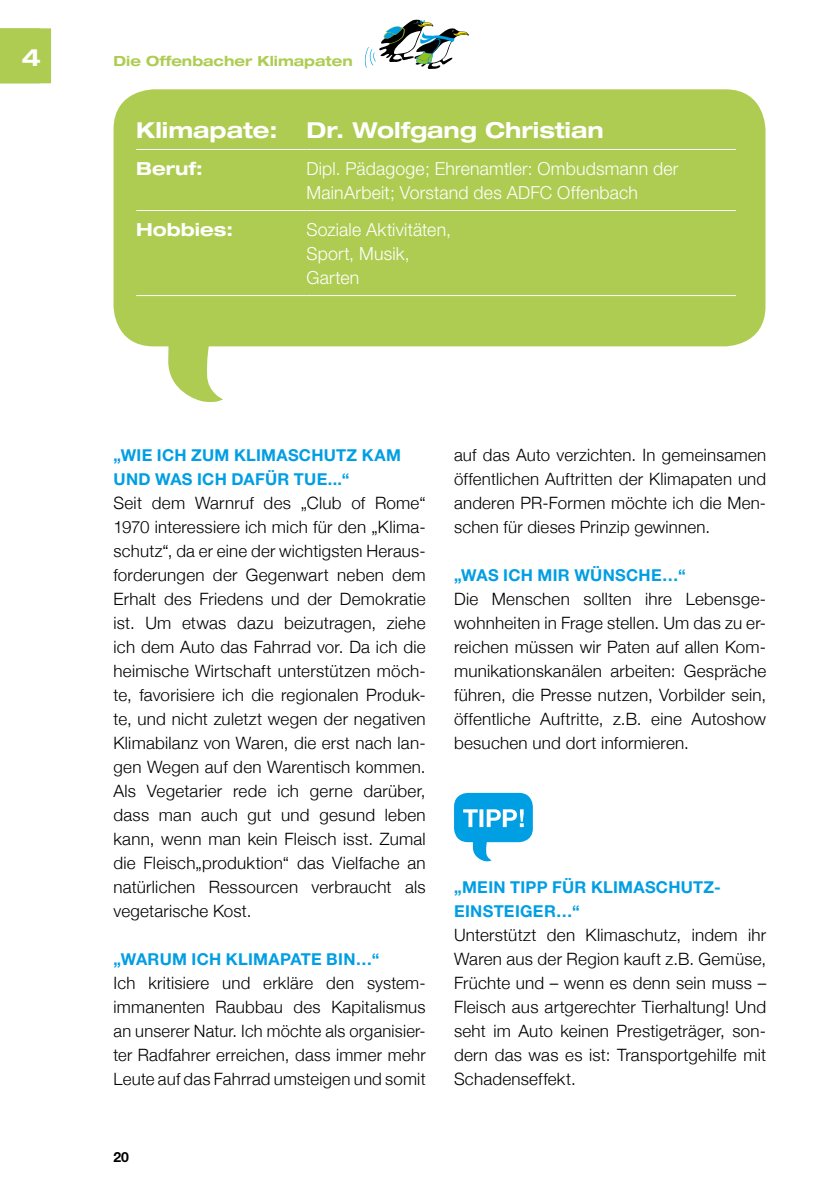
<style>
.page{position:relative;width:840px;height:1191px;background:#fff}
.page>*{position:absolute;margin:0;border:0;box-sizing:border-box;transform-origin:0 0}
.t1{font:700 expanded 24px "Helvetica Neue";color:#fff}
.t2{font:700 expanded 22px "Helvetica Neue";color:#fff}
.t3{font:300 18px/24px "Helvetica Neue CE";letter-spacing:.01em;color:#fff}
.t4{font:700 expanded 18px "Helvetica Neue";color:#fff}
.t5{font:300 17px/24px "Helvetica Neue";letter-spacing:.015em;color:#000;text-align:justify}
.t6{font:700 16.4px/24px "Helvetica Neue";letter-spacing:.02em;color:#009ee3}
.t7{font:700 expanded 14px "Helvetica Neue";color:#aecc52}
.t8{font:700 14px "Helvetica Neue";color:#000}
</style>
<div class="page">
<svg style="left:365px;top:19px;width:104px;height:51px"></svg>
<svg style="left:113px;top:89px;width:652px;height:314px;fill:#aecc52"></svg>
<svg style="left:454px;top:793px;width:78px;height:68px"></svg>
<hr style="left:136px;top:149px;width:170px;height:1px;background:#fff">
<hr style="left:306px;top:149px;width:429px;height:1px;background:#fff">
<hr style="left:136px;top:210px;width:170px;height:1px;background:#fff">
<hr style="left:306px;top:210px;width:429px;height:1px;background:#fff">
<hr style="left:136px;top:295px;width:170px;height:1px;background:#fff">
<hr style="left:306px;top:295px;width:429px;height:1px;background:#fff">
<div style="left:0;top:28px;width:51px;height:55px;background:#aecc52"></div>
<h1 class="t1" style="left:13px;top:42px;width:29px">14</h1>
<p class="t7" style="left:113px;top:52px;width:240px">Die Offenbacher Klimapaten</p>
<p class="t2" style="left:136px;top:116px;width:143px">Klimapate:</p>
<p class="t2" style="left:306px;top:116px;width:299px">Dr. Wolfgang Christian</p>
<p class="t4" style="left:136px;top:157px;width:68px">Beruf:</p>
<p class="t3" style="left:306px;top:157px;width:373px">Dipl. Pädagoge; Ehrenamtler: Ombudsmann der<br>MainArbeit; Vorstand des ADFC Offenbach</p>
<p class="t4" style="left:136px;top:218px;width:98px">Hobbies:</p>
<p class="t3" style="left:306px;top:218px;width:146px">Soziale Aktivitäten,<br>Sport, Musik,<br>Garten</p>
<p class="t6" style="left:113px;top:442px;width:289px">„WIE ICH ZUM KLIMASCHUTZ KAM<br>UND WAS ICH DAFÜR TUE...“</p>
<p class="t5" style="left:113px;top:490px;width:313px">Seit dem Warnruf des „Club of Rome“ 1970 interessiere ich mich für den „Klima&shy;schutz“, da er eine der wichtigsten Heraus&shy;forderungen der Gegenwart neben dem Erhalt des Friedens und der Demokratie ist. Um etwas dazu beizutragen, ziehe ich dem Auto das Fahrrad vor. Da ich die heimische Wirtschaft unterstützen möch&shy;te, favorisiere ich die regionalen Produk&shy;te, und nicht zuletzt wegen der negativen Klimabilanz von Waren, die erst nach lan&shy;gen Wegen auf den Warentisch kommen.<br>Als Vegetarier rede ich gerne darüber, dass man auch gut und gesund leben kann, wenn man kein Fleisch isst. Zumal die Fleisch„produktion“ das Vielfache an natürlichen Ressourcen verbraucht als vegetarische Kost.</p>
<p class="t6" style="left:113px;top:946px;width:267px">„WARUM ICH KLIMAPATE BIN…“</p>
<p class="t5" style="left:113px;top:970px;width:313px">Ich kritisiere und erkläre den system&shy;immanenten Raubbau des Kapitalismus an unserer Natur. Ich möchte als organisier&shy;ter Radfahrer erreichen, dass immer mehr Leute auf das Fahrrad umsteigen und somit</p>
<p class="t8" style="left:113px;top:1148px;width:17px">20</p>
<p class="t5" style="left:454px;top:442px;width:313px">auf das Auto verzichten. In gemeinsamen öffentlichen Auftritten der Klimapaten und anderen PR-Formen möchte ich die Men&shy;schen für dieses Prinzip gewinnen.</p>
<p class="t6" style="left:454px;top:562px;width:233px">„WAS ICH MIR WÜNSCHE…“</p>
<p class="t5" style="left:454px;top:586px;width:313px">Die Menschen sollten ihre Lebensge&shy;wohnheiten in Frage stellen. Um das zu er&shy;reichen müssen wir Paten auf allen Kom&shy;munikationskanälen arbeiten: Gespräche führen, die Presse nutzen, Vorbilder sein, öffentliche Auftritte, z.B. eine Autoshow besuchen und dort informieren.</p>
<p class="t6" style="left:454px;top:874px;width:268px">„MEIN TIPP FÜR KLIMASCHUTZ-<br>EINSTEIGER…“</p>
<p class="t5" style="left:454px;top:922px;width:313px">Unterstützt den Klimaschutz, indem ihr Waren aus der Region kauft z.B. Gemüse, Früchte und – wenn es denn sein muss – Fleisch aus artgerechter Tierhaltung! Und seht im Auto keinen Prestigeträger, son&shy;dern das was es ist: Transportgehilfe mit Schadenseffekt.</p>
</div>
